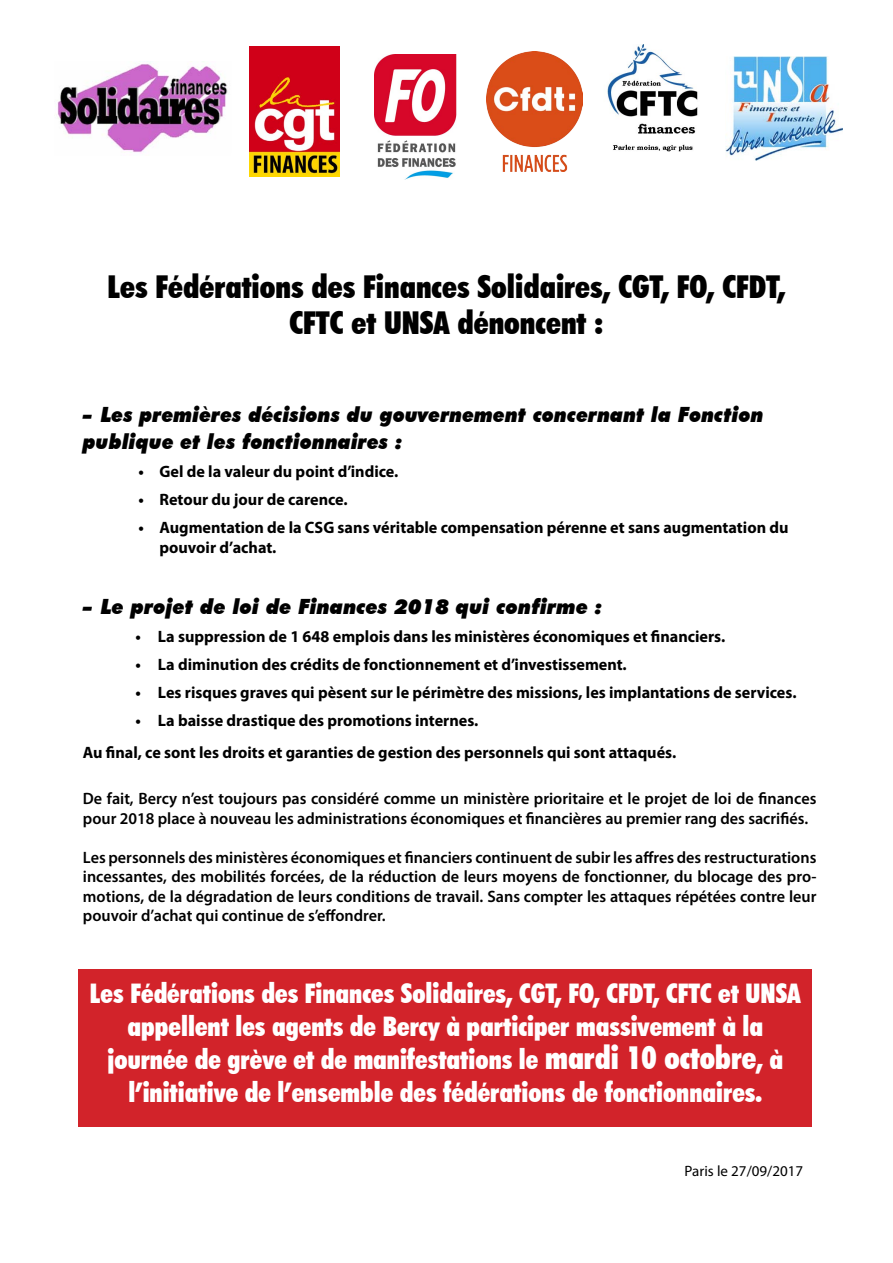
<style>
.page{position:relative;width:893px;height:1263px;background:#fff}
.page>*{position:absolute;margin:0;border:0;box-sizing:border-box;transform-origin:0 0}
.t1{font:900 condensed 31.5px/36px "Futura BT";color:#000;text-align:center}
.t2{font:900 condensed 27px/33px "Futura BT";color:#fff;text-align:center}
.t3{font:italic 900 21px/27px "Futura BT";color:#000;scale:.93 1}
.t4{font:italic 900 21px "Futura BT";color:#000;scale:.95 1}
.t5{font:600 16.5px/19.5px "Myriad Pro";color:#000}
.t6{font:700 16.5px/19.5px "Myriad Pro";color:#000}
.t7{font:15px "Myriad Pro";color:#000}
.s1{font-size:31.5px}
</style>
<div class="page">
<img style="left:57px;top:63px;width:171px;height:90px">
<img style="left:250px;top:47px;width:89px;height:129px">
<div style="left:79px;top:969px;width:733px;height:158px;background:#d2232a"></div>
<img style="left:374px;top:54px;width:82px;height:125px">
<img style="left:487px;top:51px;width:96px;height:120px">
<img style="left:607px;top:45px;width:91px;height:107px">
<img style="left:726px;top:56px;width:117px;height:105px">
<h1 class="t1" style="left:107px;top:269px;width:680px">Les Fédérations des Finances Solidaires, CGT, FO, CFDT,<br>CFTC et UNSA dénoncent :</h1>
<p class="t3" style="left:83px;top:401px;width:733px">– Les premières décisions du gouvernement concernant la Fonction publique et les fonctionnaires :</p>
<p class="t6" style="left:138px;top:461px;width:261px">• Gel de la valeur du point d’indice.</p>
<p class="t6" style="left:138px;top:489px;width:211px">• Retour du jour de carence.</p>
<p class="t6" style="left:159px;top:517px;width:630px;text-indent:-21px">• Augmentation de la CSG sans véritable compensation pérenne et sans augmentation du pouvoir d’achat.</p>
<p class="t4" style="left:83px;top:594px;width:548px">– Le projet de loi de Finances 2018 qui confirme :</p>
<p class="t6" style="left:135px;top:626px;width:591px">• La suppression de 1 648 emplois dans les ministères économiques et financiers.</p>
<p class="t6" style="left:135px;top:654px;width:493px">• La diminution des crédits de fonctionnement et d’investissement.</p>
<p class="t6" style="left:135px;top:682px;width:663px">• Les risques graves qui pèsent sur le périmètre des missions, les implantations de services.</p>
<p class="t6" style="left:83px;top:704px;width:595px;line-height:32.2px;text-indent:53px">• La baisse drastique des promotions internes.<br>Au final, ce sont les droits et garanties de gestion des personnels qui sont attaqués.</p>
<p class="t5" style="left:83px;top:789px;width:735px">De fait, Bercy n’est toujours pas considéré comme un ministère prioritaire et le projet de loi de finances pour 2018 place à nouveau les administrations économiques et financières au premier rang des sacrifiés.</p>
<p class="t5" style="left:83px;top:847px;width:735px;text-align:justify">Les personnels des ministères économiques et financiers continuent de subir les affres des restructurations incessantes, des mobilités forcées, de la réduction de leurs moyens de fonctionner, du blocage des pro&shy;motions, de la dégradation de leurs conditions de travail. Sans compter les attaques répétées contre leur pouvoir d’achat qui continue de s’effondrer.</p>
<p class="t2" style="left:90px;top:976px;width:712px">Les Fédérations des Finances Solidaires, CGT, FO, CFDT, CFTC et UNSA appellent les agents de Bercy à participer massivement à la journée de grève et de manifestations le <span class="s1">mardi 10 octobre</span>, à l’initiative de l’ensemble des fédérations de fonctionnaires.</p>
<p class="t7" style="left:685px;top:1162px;width:120px">Paris le 27/09/2017</p>
</div>
